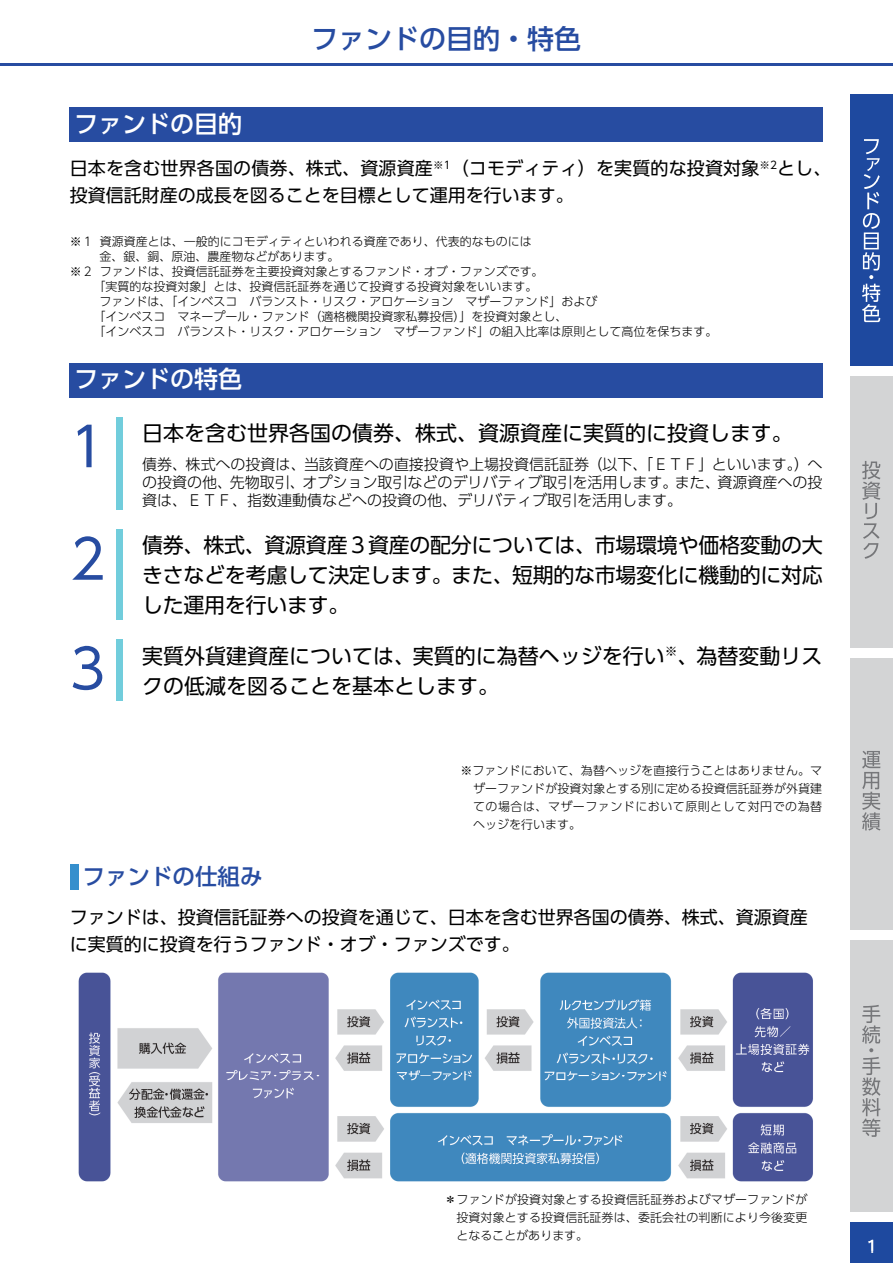
<style>
.page{position:relative;width:893px;height:1263px;background:#fff}
.page>*{position:absolute;margin:0;border:0;box-sizing:border-box;transform-origin:0 0}
.t1{font:54px "UD Shin Go Pr 6 N";color:#274ca1}
.t2{font:500 27px "UD Shin Go Pr 6 N";color:#274ca1}
.t3{font:500 24px "UD Shin Go Pr 6 N";color:#fff}
.t4{font:500 22.5px "UD Shin Go Pr 6 N";color:#274ca1}
.t5{font:21px/30px "UD Shin Go Pr 6 N";color:#000;text-align:justify}
.t6{font:18px/27px "UD Shin Go Pr 6 N";color:#000}
.t7{font:16.5px "MS P Gothic";color:#fff}
.t8{font:300 15px/18px "UD Shin Go Pr 6 N";color:#000;text-align:justify}
.t9{font:300 12px/18px "UD Shin Go Pr 6 N";color:#000;text-align:justify}
.s1{font-family:"UD Shin Go Pr 6 N"}
</style>
<div class="page">
<hr style="left:0;top:64px;width:893px;height:2px;background:#274ca1">
<div style="left:70px;top:108px;width:753px;height:34px;background:#274ca1"></div>
<div style="left:70px;top:363px;width:753px;height:34px;background:#274ca1"></div>
<div style="left:117px;top:417px;width:6px;height:93px;background:#71cddc"></div>
<div style="left:117px;top:529px;width:6px;height:90px;background:#71cddc"></div>
<div style="left:117px;top:639px;width:6px;height:61px;background:#71cddc"></div>
<div style="left:70px;top:865px;width:8px;height:25px;background:#358fcd"></div>
<img style="left:78px;top:972px;width:735px;height:210px">
<div style="left:850px;top:95px;width:43px;height:271px;background:#1e499f"></div>
<div style="left:850px;top:377px;width:43px;height:271px;background:#d3d4d5"></div>
<div style="left:850px;top:658px;width:43px;height:272px;background:#d3d4d5"></div>
<div style="left:850px;top:940px;width:43px;height:271px;background:#d3d4d5"></div>
<div style="left:850px;top:1222px;width:43px;height:41px;background:#1e499f"></div>
<svg style="left:862px;top:139px;width:18px;height:183px"></svg>
<svg style="left:862px;top:461px;width:18px;height:98px"></svg>
<svg style="left:862px;top:751px;width:18px;height:79px"></svg>
<svg style="left:862px;top:1005px;width:18px;height:132px"></svg>
<h2 class="t2" style="left:311px;top:16px;width:271px">ファンドの目的・特色</h2>
<h3 class="t3" style="left:74px;top:104px;width:170px">ファンドの目的</h3>
<h3 class="t6" style="left:70px;top:154px;width:763px">日本を含む世界各国の債券、株式、資源資産<sup>※1</sup>（コモディティ）を実質的な投資対象<sup>※2</sup>とし、投資信託財産の成長を図ることを目標として運用を行います。</h3>
<p class="t9" style="left:70px;top:232px;width:463px">※１ 資源資産とは、一般的にコモディティといわれる資産であり、代表的なものには</p>
<p class="t9" style="left:100px;top:247px;width:241px">金、銀、銅、原油、農産物などがあります。</p>
<p class="t9" style="left:70px;top:262px;width:475px">※２ ファンドは、投資信託証券を主要投資対象とするファンド・オブ・ファンズです。</p>
<p class="t9" style="left:94px;top:277px;width:445px">「実質的な投資対象」とは、投資信託証券を通じて投資する投資対象をいいます。</p>
<p class="t9" style="left:100px;top:292px;width:499px">ファンドは、「インベスコ バランスト・リスク・アロケーション マザーファンド」および</p>
<p class="t9" style="left:94px;top:307px;width:475px">「インベスコ マネープール・ファンド（適格機関投資家私募投信）」を投資対象とし、</p>
<p class="t9" style="left:94px;top:322px;width:625px">「インベスコ バランスト・リスク・アロケーション マザーファンド」の組入比率は原則として高位を保ちます。</p>
<h3 class="t3" style="left:74px;top:359px;width:170px">ファンドの特色</h3>
<h1 class="t1" style="left:70px;top:403px;width:37px">1</h1>
<h3 class="t5" style="left:142px;top:417px;width:652px">日本を含む世界各国の債券、株式、資源資産に実質的に投資します。</h3>
<p class="t8" style="left:142px;top:455px;width:682px">債券、株式への投資は、当該資産への直接投資や上場投資信託証券（以下、「ＥＴＦ」といいます。）への投資の他、先物取引、オプション取引などのデリバティブ取引を活用します。また、資源資産への投資は、ＥＴＦ、指数連動債などへの投資の他、デリバティブ取引を活用します。</p>
<h1 class="t1" style="left:70px;top:515px;width:37px">2</h1>
<h3 class="t5" style="left:142px;top:530px;width:682px">債券、株式、資源資産３資産の配分については、市場環境や価格変動の大きさなどを考慮して決定します。また、短期的な市場変化に機動的に対応した運用を行います。</h3>
<h1 class="t1" style="left:70px;top:625px;width:37px">3</h1>
<h3 class="t5" style="left:142px;top:640px;width:682px">実質外貨建資産については、実質的に為替ヘッジを行い<sup>※</sup>、為替変動リスクの低減を図ることを基本とします。</h3>
<p class="t9" style="left:473px;top:761px;width:350px;text-indent:-13px">※ファンドにおいて、為替ヘッジを直接行うことはありません。マザーファンドが投資対象とする別に定める投資信託証券が外貨建ての場合は、マザーファンドにおいて原則として対円での為替ヘッジを行います。</p>
<h3 class="t4" style="left:83px;top:858px;width:181px">ファンドの仕組み</h3>
<h3 class="t6" style="left:70px;top:903px;width:739px">ファンドは、投資信託証券への投資を通じて、日本を含む世界各国の債券、株式、資源資産に実質的に投資を行うファンド・オブ・ファンズです。</h3>
<p class="t9" style="left:456px;top:1190px;width:353px;text-indent:-12px">＊ファンドが投資対象とする投資信託証券およびマザーファンドが投資対象とする投資信託証券は、委託会社の判断により今後変更となることがあります。</p>
<h3 class="t7" style="left:866px;top:1236px;width:13px">１<span class="s1">1</span></h3>
</div>
